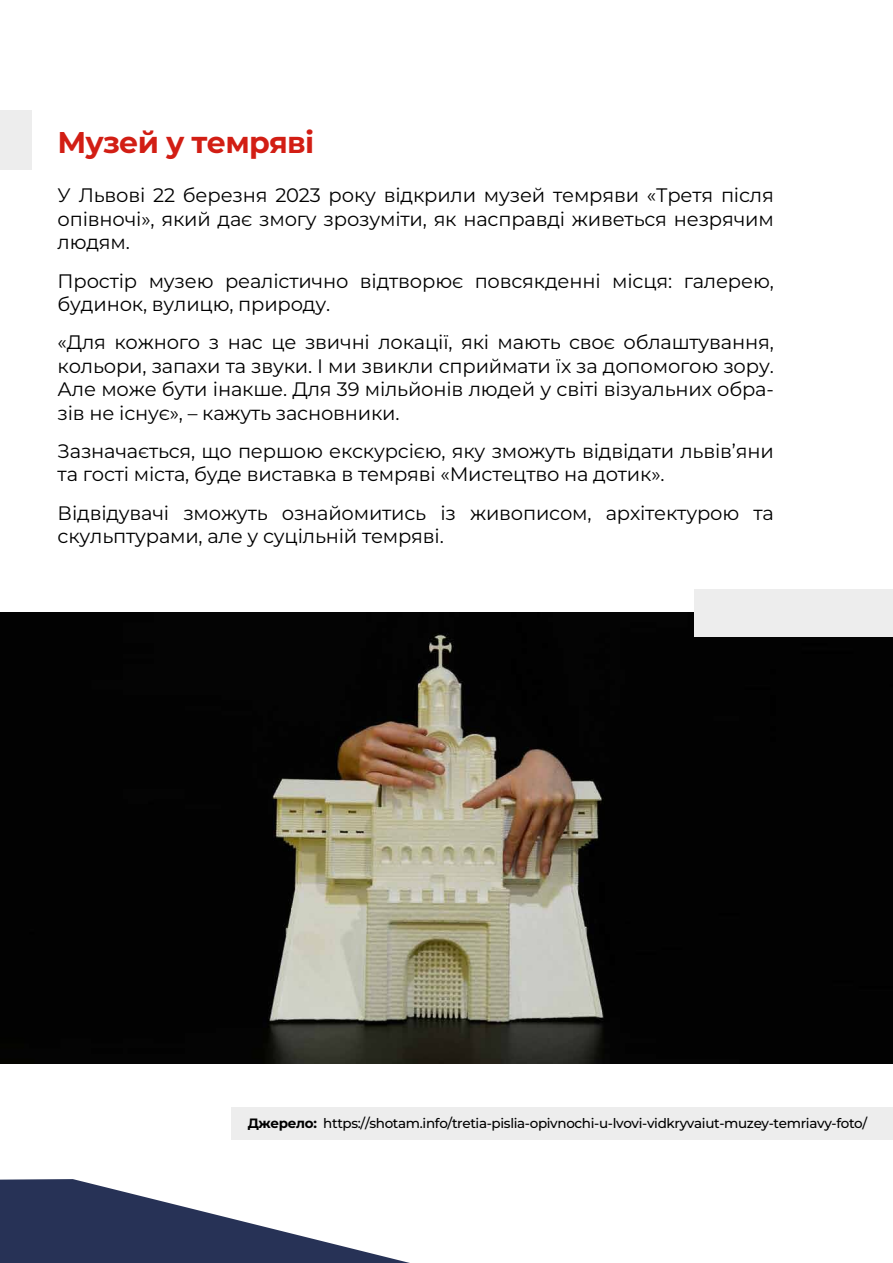
<style>
.page{position:relative;width:893px;height:1263px;background:#fff}
.page>*{position:absolute;margin:0;border:0;box-sizing:border-box;transform-origin:0 0}
.t1{font:700 30px "Montserrat";letter-spacing:-.025em;color:#d21e14}
.t2{font:19.5px/23.4px "Montserrat";letter-spacing:-.01em;color:#000}
.t3{font:500 13.5px "Montserrat";letter-spacing:-.025em;color:#000}
.s1{font-weight:700}
</style>
<div class="page">
<svg style="left:0;top:1179px;width:410px;height:84px"></svg>
<div style="left:0;top:111px;width:31px;height:59px;background:#ededed"></div>
<div style="left:232px;top:1108px;width:661px;height:32px;background:#ededed"></div>
<img style="left:0;top:613px;width:893px;height:450px">
<div style="left:694px;top:589px;width:199px;height:48px;background:#ededed"></div>
<h1 class="t1" style="left:57px;top:122px;width:258px">Музей у темряві</h1>
<p class="t2" style="left:58px;top:183px;width:718px;text-align:justify">У Львові 22 березня 2023 року відкрили музей темряви «Третя після опівночі», який дає змогу зрозуміти, як насправді живеться незрячим людям.</p>
<p class="t2" style="left:58px;top:268px;width:718px">Простір музею реалістично відтворює повсякденні місця: галерею, будинок, вулицю, природу.</p>
<p class="t2" style="left:58px;top:330px;width:718px;text-align:justify">«Для кожного з нас це звичні локації, які мають своє облаштування, кольори, запахи та звуки. І ми звикли сприймати їх за допомогою зору.<br>Але може бути інакше. Для 39 мільйонів людей у світі візуальних обра&shy;зів не існує», – кажуть засновники.</p>
<p class="t2" style="left:58px;top:439px;width:718px">Зазначається, що першою екскурсією, яку зможуть відвідати львів’яни та гості міста, буде виставка в темряві «Мистецтво на дотик».</p>
<p class="t2" style="left:58px;top:501px;width:718px">Відвідувачі зможуть ознайомитись із живописом, архітектурою та скульптурами, але у суцільній темряві.</p>
<p class="t3" style="left:248px;top:1114px;width:621px"><span class="s1">Джерело:</span> https://shotam.info/tretia-pislia-opivnochi-u-lvovi-vidkryvaiut-muzey-temriavy-foto/</p>
</div>
